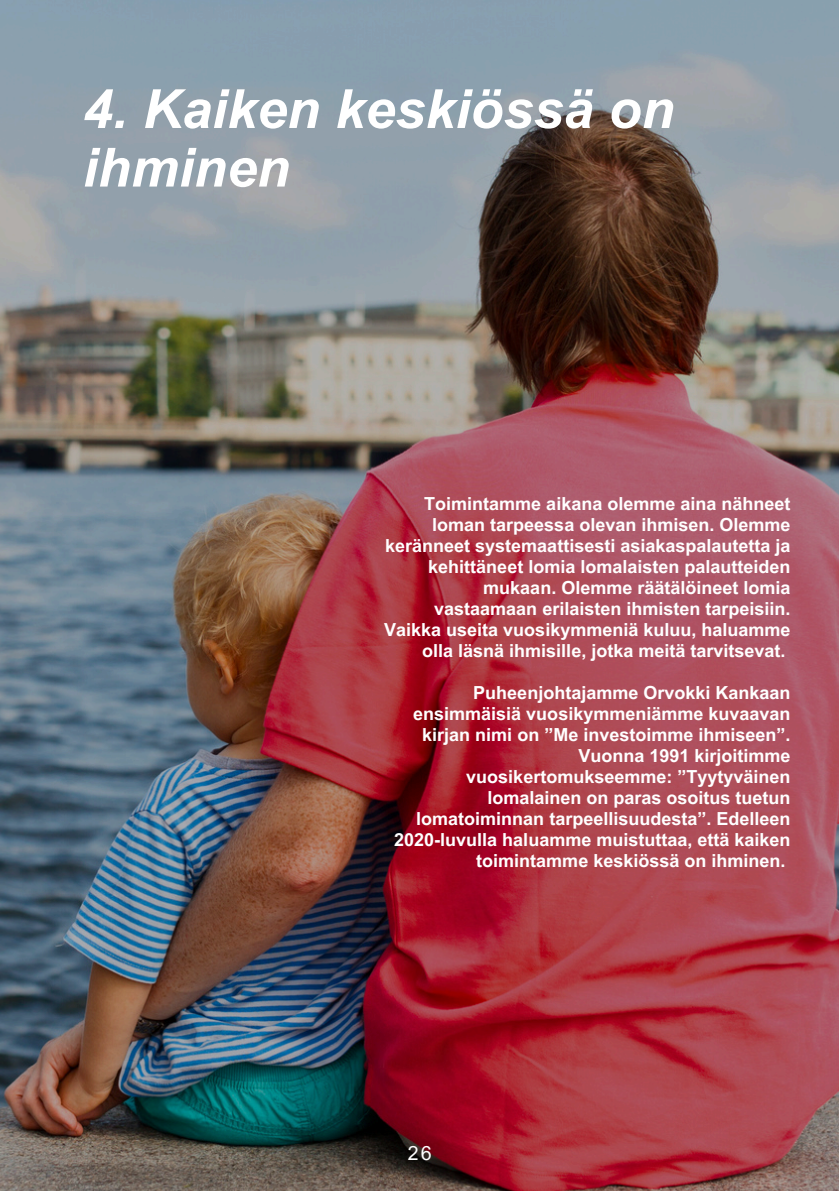
<style>
.page{position:relative;width:839px;height:1191px;background:#fff}
.page>*{position:absolute;margin:0;border:0;box-sizing:border-box;transform-origin:0 0}
.t1{font:italic 700 54px/58.6px "Arial MT Pro";color:#fff}
.t2{font:19.6px "Arial MT Pro";color:#fff}
.t3{font:700 18px/21px "Arial MT Pro";color:#fff;text-align:right}
</style>
<div class="page">
<img style="left:0;top:0;width:838px;height:1191px">
<h1 class="t1" style="left:83px;top:86px;width:593px">4. Kaiken keskiössä on ihminen</h1>
<p class="t3" style="left:384px;top:495px;width:408px">Toimintamme aikana olemme aina nähneet loman tarpeessa olevan ihmisen. Olemme keränneet systemaattisesti asiakaspalautetta ja kehittäneet lomia lomalaisten palautteiden mukaan. Olemme räätälöineet lomia vastaamaan erilaisten ihmisten tarpeisiin.<br>Vaikka useita vuosikymmeniä kuluu, haluamme olla läsnä ihmisille, jotka meitä tarvitsevat.</p>
<p class="t3" style="left:394px;top:684px;width:398px">Puheenjohtajamme Orvokki Kankaan ensimmäisiä vuosikymmeniämme kuvaavan kirjan nimi on ”Me investoimme ihmiseen”.<br>Vuonna 1991 kirjoitimme vuosikertomukseemme: ”Tyytyväinen lomalainen on paras osoitus tuetun lomatoiminnan tarpeellisuudesta”. Edelleen 2020-luvulla haluamme muistuttaa, että kaiken toimintamme keskiössä on ihminen.</p>
<p class="t2" style="left:407px;top:1146px;width:26px">26</p>
</div>
